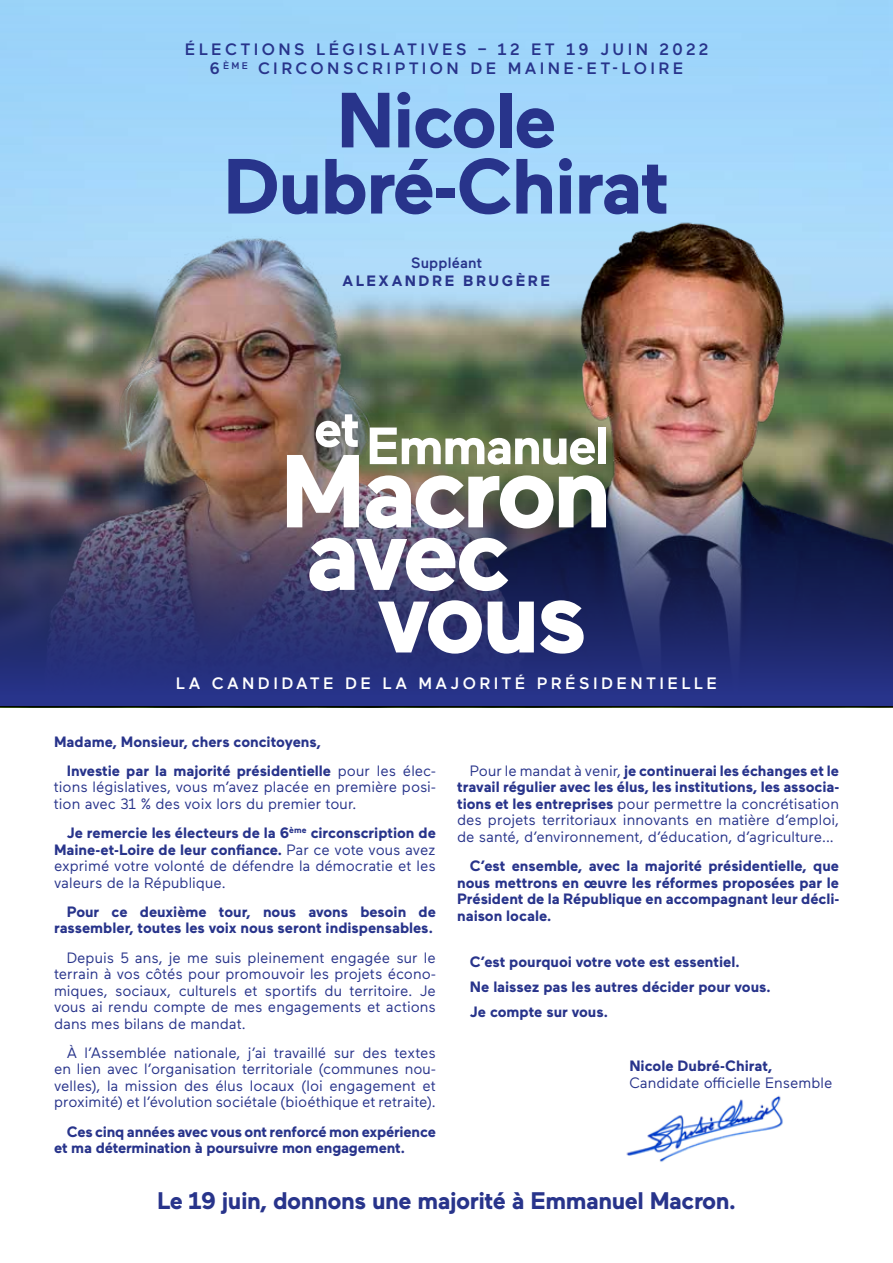
<style>
.page{position:relative;width:893px;height:1263px;background:#fff}
.page>*{position:absolute;margin:0;border:0;box-sizing:border-box;transform-origin:0 0}
.t1{font:700 78px/66.2px "Maax";letter-spacing:-.025em;color:#28348b;text-align:center}
.t2{font:700 51.75px "Maax";color:#fff}
.t3{font:700 24px "Maax";letter-spacing:-.02em;color:#28348b}
.t4{font:500 16.5px/19.5px "Maax";letter-spacing:.2em;color:#28348b;text-align:center}
.t5{font:500 16.5px "Maax";letter-spacing:.205em;color:#fff}
.t6{font:15px/16.5px "Maax";color:#28348b;text-align:justify}
.t7{font:700 15px/16.5px "Maax";letter-spacing:-.005em;color:#28348b}
.t8{font:700 15px "Maax";letter-spacing:.165em;color:#28348b}
.t9{font:500 15px "Maax";letter-spacing:.01em;color:#28348b}
.s1{font-weight:400}
.s2{font-weight:700}
</style>
<div class="page">
<div style="left:0;top:0;width:893px;height:483px;background:#a0d5fb"></div>
<img style="left:599px;top:189px;width:294px;height:280px">
<img style="left:0;top:189px;width:599px;height:280px">
<img style="left:0;top:469px;width:893px;height:236px">
<img style="left:626px;top:1095px;width:157px;height:67px">
<svg style="left:309px;top:538px;width:199px;height:53px"></svg>
<svg style="left:378px;top:600px;width:104px;height:54px"></svg>
<svg style="left:488px;top:601px;width:46px;height:53px"></svg>
<svg style="left:540px;top:600px;width:44px;height:54px"></svg>
<img style="left:287px;top:427px;width:319px;height:101px">
<div style="left:598px;top:427px;width:8px;height:37px;background:#fff"></div>
<p class="t4" style="left:185px;top:38px;width:525px">ÉLECTIONS LÉGISLATIVES – 12 ET 19 JUIN 2022<br>6 <sup>ÈME</sup> CIRCONSCRIPTION DE MAINE-ET-LOIRE</p>
<h1 class="t1" style="left:223px;top:80px;width:449px">Nicole<br>Dubré-Chirat</h1>
<p class="t9" style="left:411px;top:252px;width:73px">Suppléant</p>
<p class="t8" style="left:343px;top:270px;width:209px">ALEXANDRE BRUGÈRE</p>
<h2 class="t2" style="left:314px;top:390px;width:48px">et</h2>
<p class="t5" style="left:176px;top:672px;width:543px">LA CANDIDATE DE LA MAJORITÉ PRÉSIDENTIELLE</p>
<p class="t7" style="left:67px;top:725px;width:371px;line-height:29.2px;text-indent:-13px">Madame, Monsieur, chers concitoyens,<br>Investie par la majorité présidentielle <span class="s1">pour les élec-</span></p>
<p class="t6" style="left:54px;top:778px;width:383px">tions législatives, vous m’avez placée en première posi&shy;tion avec 31 % des voix lors du premier tour.</p>
<p class="t6" style="left:54px;top:823px;width:383px;text-indent:13px"><span class="s2">Je remercie les électeurs de la 6</span><sup>ème</sup> <span class="s2">circonscription de Maine-et-Loire de leur confiance.</span> Par ce vote vous avez exprimé votre volonté de défendre la démocratie et les valeurs de la République.</p>
<p class="t7" style="left:54px;top:902px;width:383px;text-align:right">Pour ce deuxième tour, nous avons besoin de rassembler, toutes les voix nous seront indispensables.</p>
<p class="t6" style="left:54px;top:948px;width:383px;text-indent:13px">Depuis 5 ans, je me suis pleinement engagée sur le terrain à vos côtés pour promouvoir les projets écono&shy;miques, sociaux, culturels et sportifs du territoire. Je vous ai rendu compte de mes engagements et actions dans mes bilans de mandat.</p>
<p class="t6" style="left:54px;top:1043px;width:383px;text-indent:13px">À l’Assemblée nationale, j’ai travaillé sur des textes en lien avec l’organisation territoriale (communes nou&shy;velles), la mission des élus locaux (loi engagement et proximité) et l’évolution sociétale (bioéthique et retraite).</p>
<p class="t7" style="left:54px;top:1122px;width:383px;text-indent:13px">Ces cinq années avec vous ont renforcé mon expérience et ma détermination à poursuivre mon engagement.</p>
<p class="t6" style="left:457px;top:761px;width:383px;text-indent:13px">Pour le mandat à venir, <span class="s2">je continuerai les échanges et le travail régulier avec les élus, les institutions, les associa&shy;tions et les entreprises</span> pour permettre la concrétisation des projets territoriaux innovants en matière d’emploi, de santé, d’environnement, d’éducation, d’agriculture...</p>
<p class="t7" style="left:457px;top:856px;width:383px;text-align:justify;text-indent:13px">C’est ensemble, avec la majorité présidentielle, que nous mettrons en œuvre les réformes proposées par le Président de la République en accompagnant leur décli&shy;naison locale.</p>
<p class="t7" style="left:470px;top:948px;width:302px;line-height:25px">C’est pourquoi votre vote est essentiel.<br>Ne laissez pas les autres décider pour vous.<br>Je compte sur vous.</p>
<p class="t7" style="left:629px;top:1056px;width:144px">Nicole Dubré-Chirat,</p>
<p class="t6" style="left:629px;top:1073px;width:205px">Candidate officielle Ensemble</p>
<h3 class="t3" style="left:157px;top:1183px;width:580px">Le 19 juin, donnons une majorité à Emmanuel Macron.</h3>
</div>
